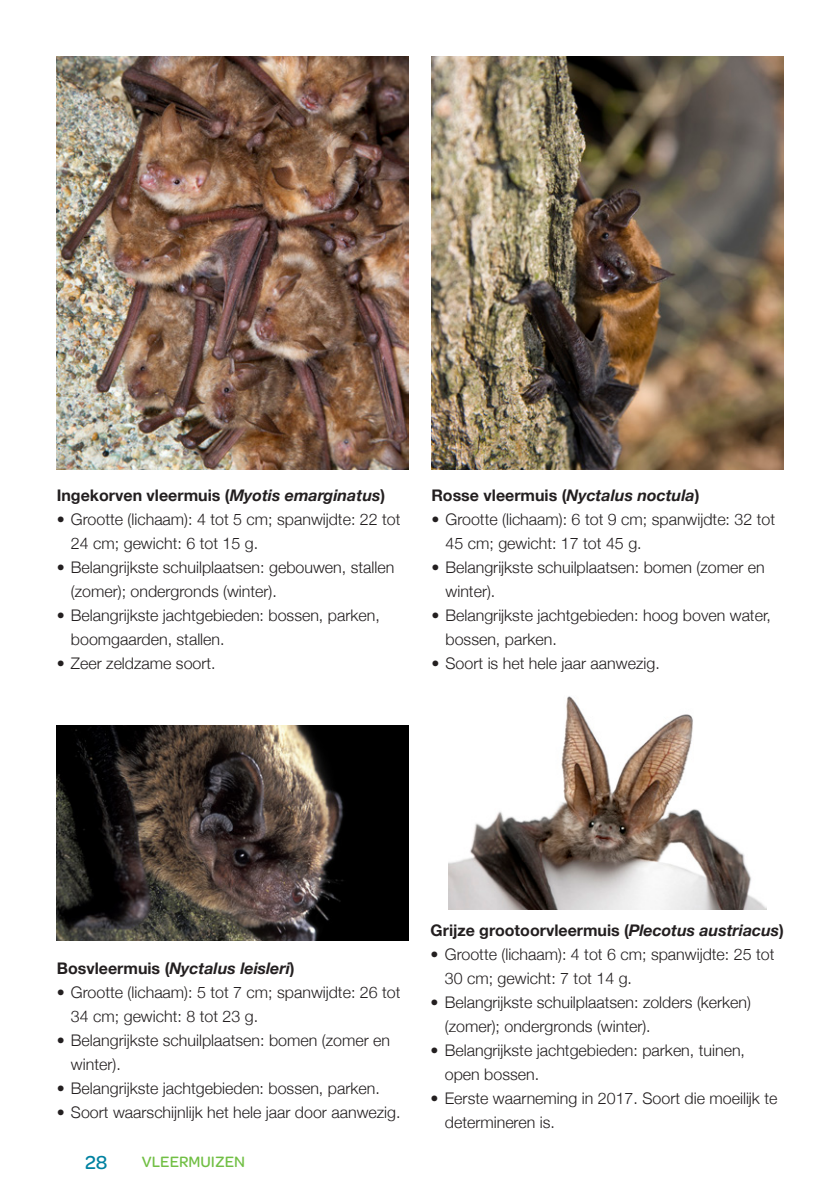
<style>
.page{position:relative;width:840px;height:1191px;background:#fff}
.page>*{position:absolute;margin:0;border:0;box-sizing:border-box;transform-origin:0 0}
.t1{font:500 20px "Omnes";color:#0082a1}
.t2{font:300 16px/24px "Helvetica Neue";color:#231f20}
.Texte_Normal__body{font:700 16px "Helvetica Neue";color:#231f20}
.Texte_Normal__body-2{font:italic 700 16px "Helvetica Neue";color:#231f20}
.t3{font:500 16px "Omnes";color:#71bf44}
.s1{font-style:italic}
.s2{font-style:normal}
</style>
<div class="page">
<img style="left:57px;top:57px;width:351px;height:412px">
<img style="left:57px;top:726px;width:351px;height:214px">
<img style="left:431px;top:57px;width:351px;height:412px">
<img style="left:448px;top:696px;width:318px;height:213px">
<p class="Texte_Normal__body" style="left:57px;top:483px;width:330px">Ingekorven vleermuis (<span class="s1">Myotis emarginatus</span>)</p>
<p class="t2" style="left:71px;top:506px;width:331px;text-indent:-14px">• Grootte (lichaam): 4 tot 5 cm; spanwijdte: 22 tot<br>24 cm; gewicht: 6 tot 15 g.</p>
<p class="t2" style="left:71px;top:554px;width:325px;text-indent:-14px">• Belangrijkste schuilplaatsen: gebouwen, stallen (zomer); ondergronds (winter).</p>
<p class="t2" style="left:71px;top:602px;width:310px;text-indent:-14px">• Belangrijkste jachtgebieden: bossen, parken, boomgaarden, stallen.</p>
<p class="t2" style="left:57px;top:650px;width:160px">• Zeer zeldzame soort.</p>
<p class="Texte_Normal__body" style="left:431px;top:483px;width:269px">Rosse vleermuis (<span class="s1">Nyctalus noctula</span>)</p>
<p class="t2" style="left:445px;top:506px;width:331px;text-indent:-14px">• Grootte (lichaam): 6 tot 9 cm; spanwijdte: 32 tot<br>45 cm; gewicht: 17 tot 45 g.</p>
<p class="t2" style="left:445px;top:554px;width:320px;text-indent:-14px">• Belangrijkste schuilplaatsen: bomen (zomer en winter).</p>
<p class="t2" style="left:445px;top:602px;width:327px;text-indent:-14px">• Belangrijkste jachtgebieden: hoog boven water, bossen, parken.</p>
<p class="t2" style="left:431px;top:650px;width:230px">• Soort is het hele jaar aanwezig.</p>
<p class="Texte_Normal__body-2" style="left:57px;top:956px;width:239px"><span class="s2">Bosvleermuis (</span>Nyctalus leisleri<span class="s2">)</span></p>
<p class="t2" style="left:71px;top:979px;width:331px;text-indent:-14px">• Grootte (lichaam): 5 tot 7 cm; spanwijdte: 26 tot<br>34 cm; gewicht: 8 tot 23 g.</p>
<p class="t2" style="left:71px;top:1027px;width:320px;text-indent:-14px">• Belangrijkste schuilplaatsen: bomen (zomer en winter).</p>
<p class="t2" style="left:57px;top:1075px;width:324px">• Belangrijkste jachtgebieden: bossen, parken.</p>
<p class="t2" style="left:57px;top:1099px;width:345px">• Soort waarschijnlijk het hele jaar door aanwezig.</p>
<p class="t1" style="left:85px;top:1148px;width:24px">28</p>
<p class="t3" style="left:142px;top:1150px;width:105px">VLEERMUIZEN</p>
<p class="Texte_Normal__body" style="left:430px;top:918px;width:354px">Grijze grootoorvleermuis (<span class="s1">Plecotus austriacus</span>)</p>
<p class="t2" style="left:444px;top:941px;width:331px;text-indent:-14px">• Grootte (lichaam): 4 tot 6 cm; spanwijdte: 25 tot<br>30 cm; gewicht: 7 tot 14 g.</p>
<p class="t2" style="left:444px;top:989px;width:307px;text-indent:-14px">• Belangrijkste schuilplaatsen: zolders (kerken) (zomer); ondergronds (winter).</p>
<p class="t2" style="left:444px;top:1037px;width:301px;text-indent:-14px">• Belangrijkste jachtgebieden: parken, tuinen, open bossen.</p>
<p class="t2" style="left:444px;top:1085px;width:334px;text-indent:-14px">• Eerste waarneming in 2017. Soort die moeilijk te determineren is.</p>
</div>
